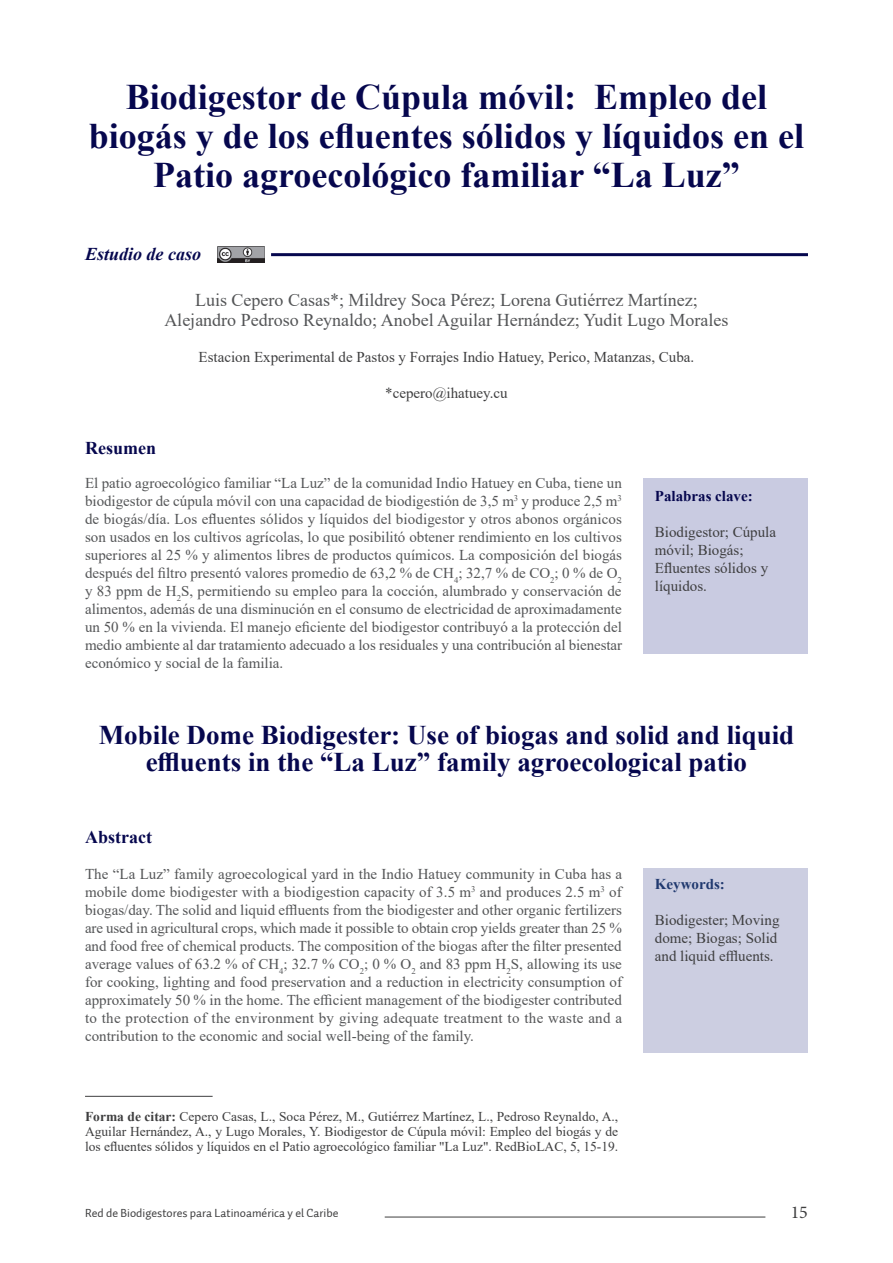
<style>
.page{position:relative;width:893px;height:1263px;background:#fff}
.page>*{position:absolute;margin:0;border:0;box-sizing:border-box;transform-origin:0 0}
.t1{font:700 36px/39px "Times New Roman";color:#06074e;text-align:center}
.t2{font:700 27px/27px "Times New Roman";color:#06074e;text-align:center}
.t3{font:18px/20.2px "Times New Roman";color:#545557;text-align:center}
.t4{font:700 18px "Times New Roman";color:#06074e}
.t5{font:italic 700 18px "Times New Roman";color:#06074e}
.t6{font:18px "Minion Pro";color:#3e3e3f}
.t7{font:15px/18px "Times New Roman";color:#545557;text-align:justify}
.t8{font:15px/18px "Times New Roman";color:#3e3e3f}
.t9{font:700 15px "Times New Roman";color:#06074e}
.t10{font:700 15px "Times New Roman";color:#20396f}
.t11{font:13.5px/15px "Times New Roman";color:#3e3e3f;text-align:justify}
.t12{font:12px "Auto 1 Regular LF";color:#3e3e3f}
.s1{font-weight:700}
</style>
<div class="page">
<hr style="left:385px;top:1217px;width:380px;height:1px;background:#3e3e3f">
<hr style="left:271px;top:253px;width:537px;height:3px;background:#06074e">
<div style="left:643px;top:478px;width:165px;height:175px;background:#c9cbe1"></div>
<div style="left:643px;top:868px;width:165px;height:185px;background:#cccee1"></div>
<hr style="left:85px;top:1096px;width:128px;height:1px;background:#3e3e3f">
<img style="left:218px;top:246px;width:46px;height:17px">
<h1 class="t1" style="left:89px;top:77px;width:717px">Biodigestor de Cúpula móvil: Empleo del biogás y de los efluentes sólidos y líquidos en el<br>Patio agroecológico familiar “La Luz”</h1>
<p class="t5" style="left:85px;top:241px;width:118px">Estudio de caso</p>
<p class="t3" style="left:164px;top:289px;width:566px">Luis Cepero Casas*; Mildrey Soca Pérez; Lorena Gutiérrez Martínez;<br>Alejandro Pedroso Reynaldo; Anobel Aguilar Hernández; Yudit Lugo Morales</p>
<p class="t8" style="left:199px;top:348px;width:497px">Estacion Experimental de Pastos y Forrajes Indio Hatuey, Perico, Matanzas, Cuba.</p>
<p class="t8" style="left:385px;top:384px;width:124px">*cepero@ihatuey.cu</p>
<p class="t4" style="left:85px;top:435px;width:72px">Resumen</p>
<p class="t7" style="left:85px;top:474px;width:539px">El patio agroecológico familiar “La Luz” de la comunidad Indio Hatuey en Cuba, tiene un biodigestor de cúpula móvil con una capacidad de biodigestión de 3,5 m<sup>3</sup> y produce 2,5 m<sup>3 </sup>de biogás/día. Los efluentes sólidos y líquidos del biodigestor y otros abonos orgánicos son usados en los cultivos agrícolas, lo que posibilitó obtener rendimiento en los cultivos superiores al 25 % y alimentos libres de productos químicos. La composición del biogás después del filtro presentó valores promedio de 63,2 % de CH<sub>4</sub>; 32,7 % de CO<sub>2</sub>; 0 % de O<sub>2 </sub>y 83 ppm de H<sub>2</sub>S, permitiendo su empleo para la cocción, alumbrado y conservación de alimentos, además de una disminución en el consumo de electricidad de aproximadamente un 50 % en la vivienda. El manejo eficiente del biodigestor contribuyó a la protección del medio ambiente al dar tratamiento adecuado a los residuales y una contribución al bienestar económico y social de la familia.</p>
<p class="t9" style="left:655px;top:485px;width:99px">Palabras clave:</p>
<p class="t8" style="left:655px;top:522px;width:123px">Biodigestor; Cúpula móvil; Biogás;<br>Efluentes sólidos y líquidos.</p>
<h2 class="t2" style="left:99px;top:721px;width:697px">Mobile Dome Biodigester: Use of biogas and solid and liquid effluents in the “La Luz” family agroecological patio</h2>
<p class="t4" style="left:85px;top:824px;width:68px">Abstract</p>
<p class="t7" style="left:85px;top:864px;width:539px">The “La Luz” family agroecological yard in the Indio Hatuey community in Cuba has a mobile dome biodigester with a biodigestion capacity of 3.5 m<sup>3</sup> and produces 2.5 m<sup>3</sup> of biogas/day. The solid and liquid effluents from the biodigester and other organic fertilizers are used in agricultural crops, which made it possible to obtain crop yields greater than 25 % and food free of chemical products. The composition of the biogas after the filter presented average values of 63.2 % of CH<sub>4</sub>; 32.7 % CO<sub>2</sub>; 0 % O<sub>2</sub> and 83 ppm H<sub>2</sub>S, allowing its use for cooking, lighting and food preservation and a reduction in electricity consumption of approximately 50 % in the home. The efficient management of the biodigester contributed to the protection of the environment by giving adequate treatment to the waste and a contribution to the economic and social well-being of the family.</p>
<p class="t11" style="left:85px;top:1108px;width:535px"><span class="s1">Forma de citar:</span> Cepero Casas, L., Soca Pérez, M., Gutiérrez Martínez, L., Pedroso Reynaldo, A., Aguilar Hernández, A., y Lugo Morales, Y. Biodigestor de Cúpula móvil: Empleo del biogás y de los efluentes sólidos y líquidos en el Patio agroecológico familiar "La Luz". RedBioLAC, 5, 15-19.</p>
<p class="t10" style="left:655px;top:873px;width:71px">Keywords:</p>
<p class="t8" style="left:655px;top:911px;width:126px">Biodigester; Moving dome; Biogas; Solid and liquid effluents.</p>
<p class="t12" style="left:85px;top:1205px;width:255px">Red de Biodigestores para Latinoamérica y el Caribe</p>
<p class="t6" style="left:791px;top:1200px;width:19px">15</p>
</div>
